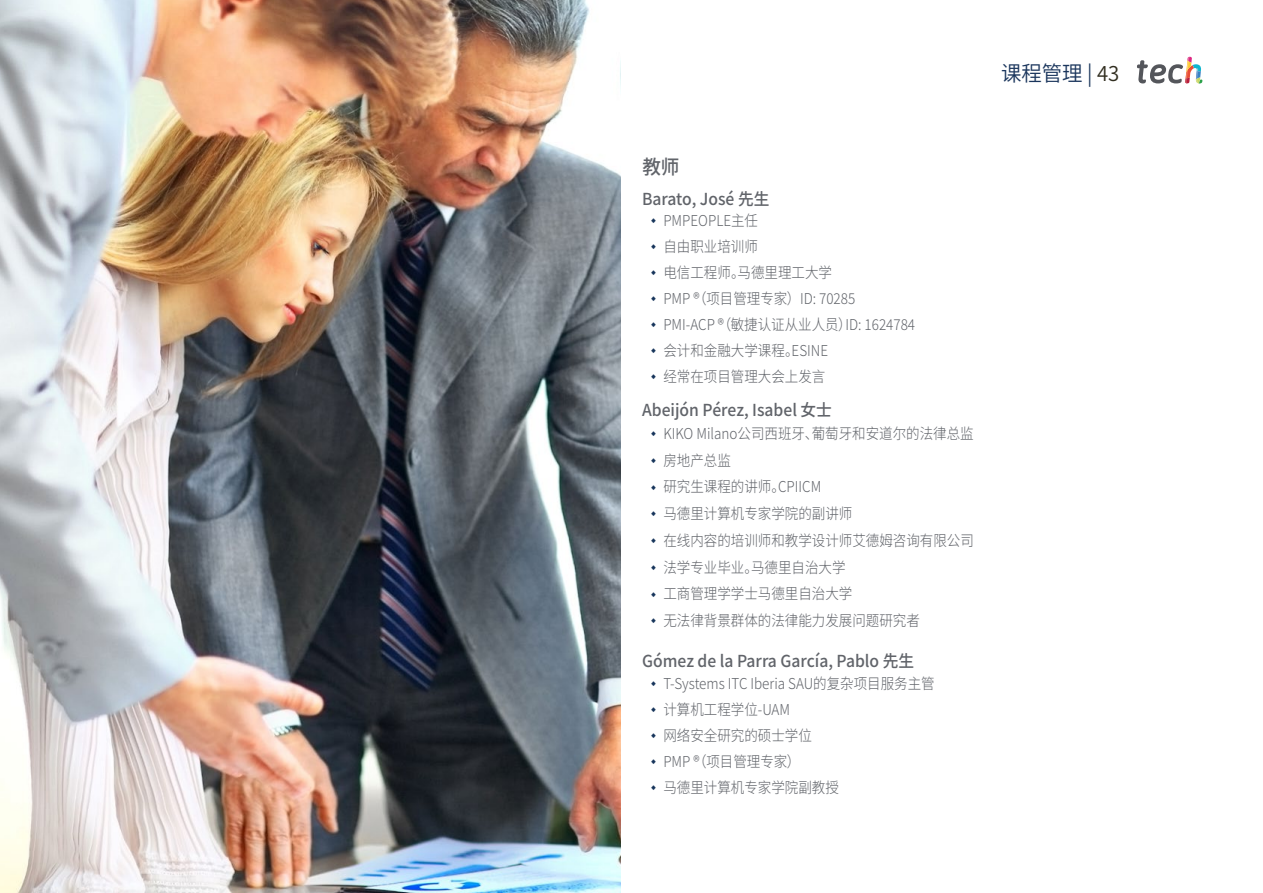
<style>
.page{position:relative;width:1263px;height:893px;background:#fff}
.page>*{position:absolute;margin:0;border:0;box-sizing:border-box;transform-origin:0 0}
.t1{font:21px "Source Han Sans CN";color:#1a355c}
.t2{font:500 19.5px "Source Han Sans CN";color:#61646a;scale:.95 1}
.t3{font:500 16.5px "Source Han Sans CN";color:#61646a;scale:.95 1}
.t4{font:300 15px/26px "Source Han Sans CN";color:#61646a;scale:.9 1}
.s1{color:#312e20}
</style>
<div class="page">
<svg style="left:1137px;top:57px;width:65px;height:27px"></svg>
<img style="left:0;top:0;width:621px;height:893px">
<h2 class="t2" style="left:642px;top:156px;width:41px">教师</h2>
<p class="t3" style="left:642px;top:189px;width:135px">Barato, José 先生</p>
<p class="t4" style="left:663px;top:208px;width:281px">PMPEOPLE主任<br>自由职业培训师<br>电信工程师。马德里理工大学<br>PMP ®（项目管理专家）ID: 70285<br>PMI-ACP ®（敏捷认证从业人员）ID: 1624784会计和金融大学课程。ESINE<br>经常在项目管理大会上发言</p>
<p class="t3" style="left:642px;top:401px;width:201px">Abeijón Pérez, Isabel 女士</p>
<p class="t4" style="left:663px;top:420px;width:346px;line-height:26.7px">KIKO Milano公司西班牙、葡萄牙和安道尔的法律总监房地产总监<br>研究生课程的讲师。CPIICM<br>马德里计算机专家学院的副讲师<br>在线内容的培训师和教学设计师艾德姆咨询有限公司法学专业毕业。马德里自治大学<br>工商管理学学士马德里自治大学<br>无法律背景群体的法律能力发展问题研究者</p>
<p class="t3" style="left:642px;top:652px;width:288px">Gómez de la Parra García, Pablo 先生</p>
<p class="t4" style="left:663px;top:671px;width:303px">T-Systems ITC Iberia SAU的复杂项目服务主管计算机工程学位-UAM<br>网络安全研究的硕士学位<br>PMP ®（项目管理专家）<br>马德里计算机专家学院副教授</p>
<h1 class="t1" style="left:1001px;top:61px;width:120px">课程管理 | <span class="s1">43</span></h1>
</div>
